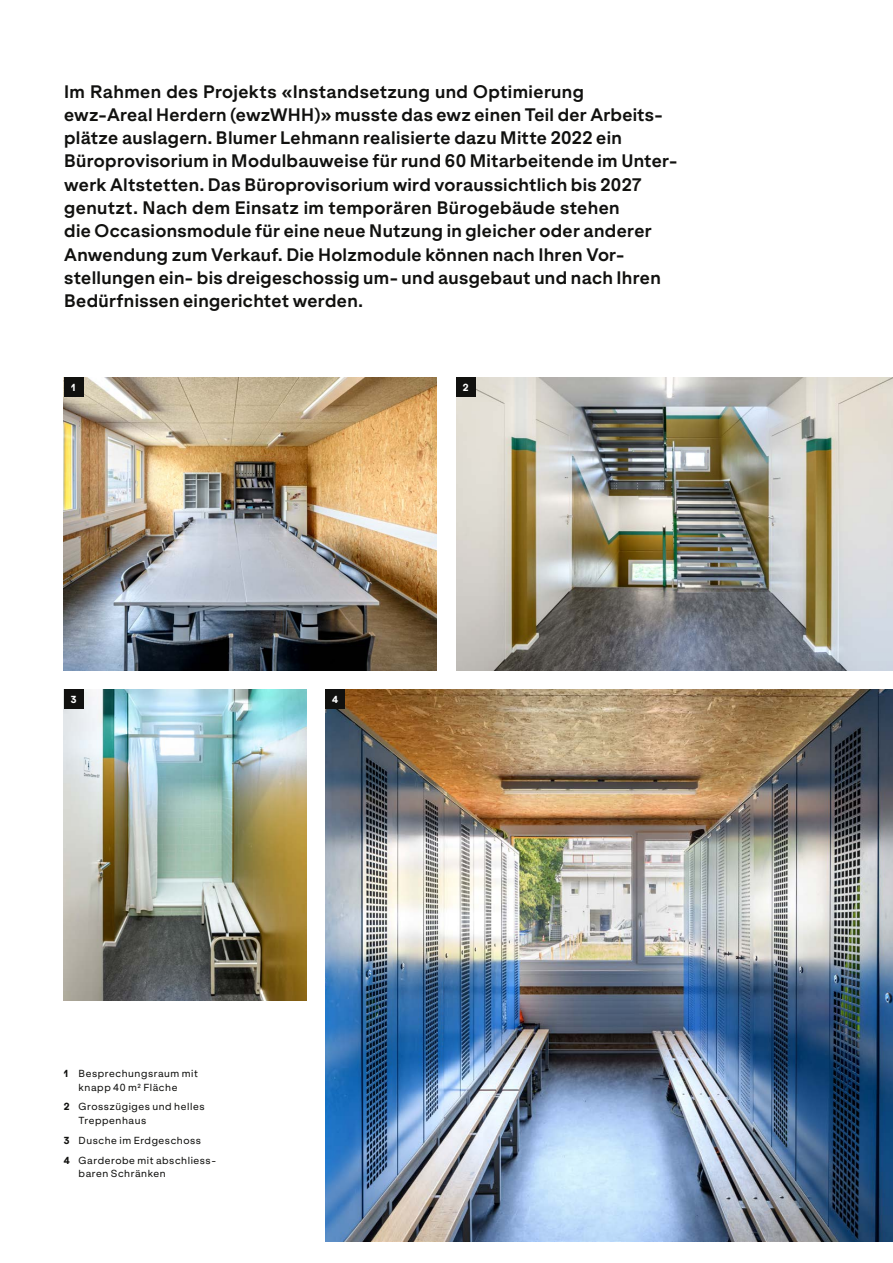
<style>
.page{position:relative;width:893px;height:1263px;background:#fff}
.page>*{position:absolute;margin:0;border:0;box-sizing:border-box;transform-origin:0 0}
.t1{font:700 17.25px/23.2px "ES Klarheit Grotesk";letter-spacing:.015em;color:#11110f}
.t2{font:9.75px/13.5px "ES Klarheit Grotesk";letter-spacing:.055em;color:#11110f}
.t3{font:800 9.75px "ES Klarheit Grotesk";color:#fff}
.s1{font-weight:800}
</style>
<div class="page">
<img style="left:64px;top:690px;width:242px;height:311px">
<img style="left:64px;top:378px;width:373px;height:292px">
<div style="left:64px;top:378px;width:19px;height:19px;background:#11110f"></div>
<img style="left:325px;top:690px;width:568px;height:552px">
<img style="left:456px;top:378px;width:437px;height:292px">
<div style="left:456px;top:378px;width:20px;height:19px;background:#11110f"></div>
<div style="left:325px;top:690px;width:20px;height:19px;background:#11110f"></div>
<div style="left:64px;top:690px;width:19px;height:19px;background:#11110f"></div>
<p class="t1" style="left:64px;top:78px;width:615px">Im Rahmen des Projekts «Instandsetzung und Optimierung<br>ewz-Areal Herdern (ewzWHH)» musste das ewz einen Teil der Arbeits&shy;plätze auslagern. Blumer Lehmann realisierte dazu Mitte 2022 ein Büroprovisorium in Modulbauweise für rund 60 Mitarbeitende im Unter&shy;werk Altstetten. Das Büroprovisorium wird voraussichtlich bis 2027 genutzt. Nach dem Einsatz im temporären Bürogebäude stehen<br>die Occasionsmodule für eine neue Nutzung in gleicher oder anderer Anwendung zum Verkauf. Die Holzmodule können nach Ihren Vor&shy;stellungen ein- bis dreigeschossig um- und ausgebaut und nach Ihren Bedürfnissen eingerichtet werden.</p>
<p class="t3" style="left:71px;top:379px;width:6px">1</p>
<p class="t3" style="left:463px;top:379px;width:7px">2</p>
<p class="t3" style="left:71px;top:691px;width:7px">3</p>
<p class="t3" style="left:332px;top:691px;width:7px">4</p>
<p class="t2" style="left:64px;top:1066px;width:136px;text-align:center"><span class="s1">1</span> Besprechungsraum mit knapp 40 m2 Fläche</p>
<p class="t2" style="left:79px;top:1099px;width:127px;text-indent:-15px"><span class="s1">2</span> Grosszügiges und helles<br>Treppenhaus</p>
<p class="t2" style="left:64px;top:1129px;width:152px;line-height:20px"><span class="s1">3</span> Dusche im Erdgeschoss<br><span class="s1">4</span> Garderobe mit abschliess-</p>
<p class="t2" style="left:79px;top:1166px;width:89px">baren Schränken</p>
</div>
